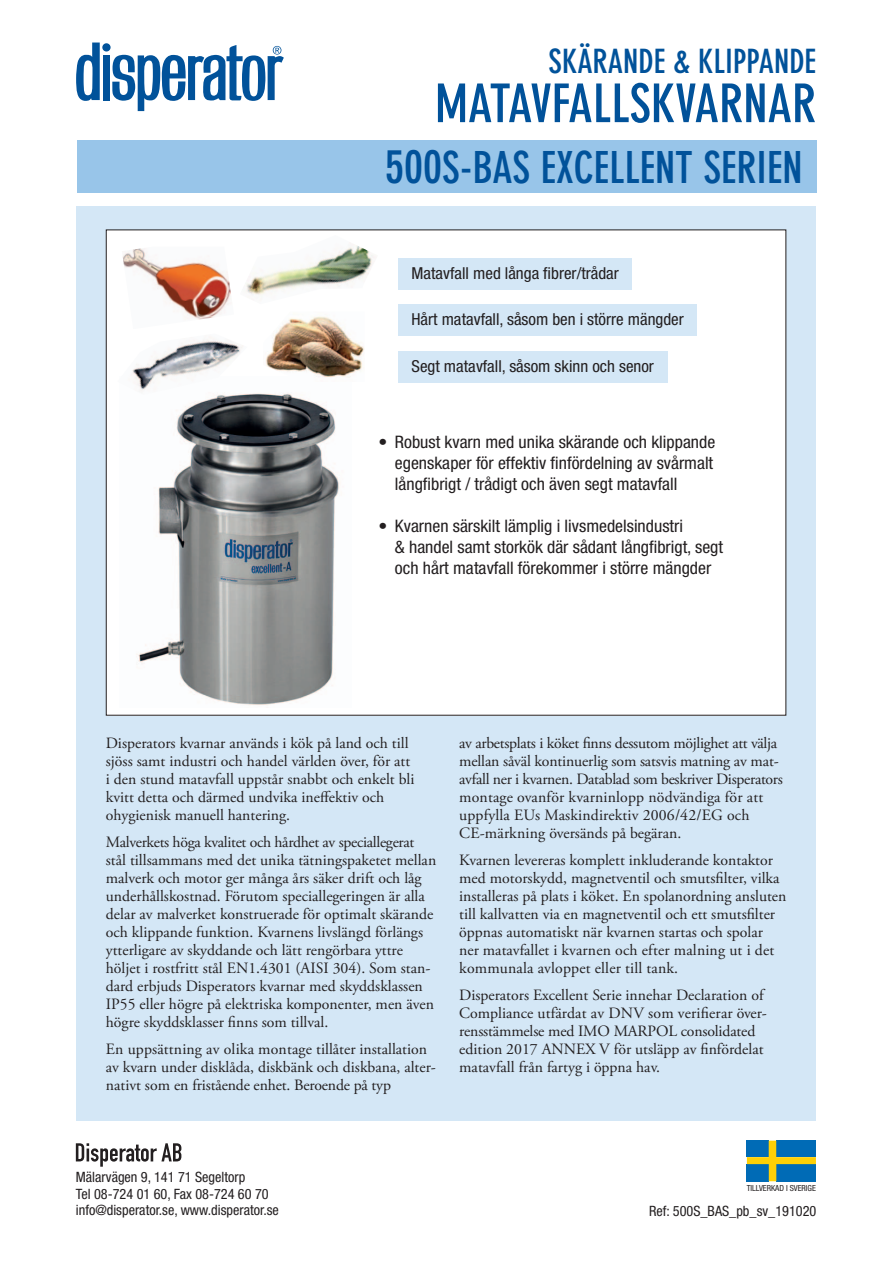
<style>
.page{position:relative;width:893px;height:1263px;background:#fff}
.page>*{position:absolute;margin:0;border:0;box-sizing:border-box;transform-origin:0 0}
.t1{font:700 condensed 52.5px "DIN Neuzeit Grotesk";letter-spacing:-.02em;color:#01529a}
.t2{font:700 condensed 43.5px "DIN Neuzeit Grotesk";color:#01529a}
.t3{font:700 condensed 33px "DIN Neuzeit Grotesk";color:#01529a}
.t4{font:condensed 17.25px/21px "Helvetica Neue";color:#231f20;text-align:justify}
.t5{font:condensed 16.5px "Helvetica Neue";color:#231f20}
.t6{font:15.75px/18px "Adobe Garamond Pro";color:#231f20}
.t7{font:condensed 14.25px/16.5px "Helvetica Neue";color:#231f20}
.t8{font:condensed 8.4px "Helvetica Neue";color:#231f20}
.s1{font-size:46.5px}
</style>
<div class="page">
<div style="left:76px;top:206px;width:739px;height:915px;background:#d4e7f6"></div>
<div style="left:106px;top:230px;width:680px;height:485px;background:#fff"></div>
<div style="left:77px;top:140px;width:739px;height:52px;background:#98c5e9"></div>
<svg style="left:747px;top:1141px;width:69px;height:40px;background:#448687"></svg>
<svg style="left:76px;top:1143px;width:105px;height:24px"></svg>
<svg style="left:76px;top:43px;width:24px;height:58px"></svg>
<div style="left:103px;top:55px;width:7px;height:45px;background:#01529a"></div>
<div style="left:102px;top:43px;width:9px;height:9px;background:#01529a;border-radius:50%"></div>
<svg style="left:112px;top:45px;width:172px;height:66px"></svg>
<img style="left:246px;top:245px;width:129px;height:50px">
<div style="left:398px;top:258px;width:234px;height:31px;background:#d4e7f6"></div>
<div style="left:398px;top:351px;width:269px;height:31px;background:#d4e7f6"></div>
<img style="left:136px;top:393px;width:203px;height:312px">
<img style="left:132px;top:337px;width:116px;height:58px">
<img style="left:265px;top:316px;width:99px;height:62px">
<img style="left:123px;top:248px;width:108px;height:72px">
<div style="left:398px;top:304px;width:298px;height:32px;background:#d4e7f6"></div>
<h3 class="t3" style="left:549px;top:42px;width:269px">SKÄRANDE &amp; KLIPPANDE</h3>
<h1 class="t1" style="left:435px;top:73px;width:156px">MATAVFALLSK</h1>
<h1 class="t1" style="left:675px;top:73px;width:45px">VARNAR</h1>
<h2 class="t2" style="left:385px;top:143px;width:419px"><span class="s1">500</span>S-BAS EXCELLENT SERIEN</h2>
<p class="t5" style="left:411px;top:264px;width:209px">Matavfall med långa fibrer/trådar</p>
<p class="t5" style="left:411px;top:310px;width:274px">Hårt matavfall, såsom ben i större mängder</p>
<p class="t5" style="left:411px;top:356px;width:244px">Segt matavfall, såsom skinn och senor</p>
<p class="t4" style="left:395px;top:431px;width:322px;text-indent:-17px">• Robust kvarn med unika skärande och klippande egenskaper för effektiv finfördelning av svårmalt långfibrigt / trådigt och även segt matavfall</p>
<p class="t4" style="left:395px;top:515px;width:330px;text-align:left;text-indent:-17px">• Kvarnen särskilt lämplig i livsmedelsindustri<br>&amp; handel samt storkök där sådant långfibrigt, segt och hårt matavfall förekommer i större mängder</p>
<p class="t6" style="left:106px;top:734px;width:310px">Disperators kvarnar används i kök på land och till sjöss samt industri och handel världen över, för att i den stund matavfall uppstår snabbt och enkelt bli kvitt detta och därmed undvika ineffektiv och ohygienisk manuell hantering.</p>
<p class="t6" style="left:106px;top:833px;width:332px">Malverkets höga kvalitet och hårdhet av speciallegerat stål tillsammans med det unika tätningspaketet mellan malverk och motor ger många års säker drift och låg underhållskostnad. Förutom speciallegeringen är alla delar av malverket konstruerade för optimalt skärande och klippande funktion. Kvarnens livslängd förlängs ytterligare av skyddande och lätt rengörbara yttre höljet i rostfritt stål EN1.4301 (AISI 304). Som stan&shy;dard erbjuds Disperators kvarnar med skyddsklassen IP55 eller högre på elektriska komponenter, men även högre skyddsklasser finns som tillval.</p>
<p class="t6" style="left:106px;top:1040px;width:332px">En uppsättning av olika montage tillåter installation av kvarn under disklåda, diskbänk och diskbana, alter&shy;nativt som en fristående enhet. Beroende på typ</p>
<p class="t6" style="left:459px;top:734px;width:325px">av arbetsplats i köket finns dessutom möjlighet att välja mellan såväl kontinuerlig som satsvis matning av mat&shy;avfall ner i kvarnen. Datablad som beskriver Disperators montage ovanför kvarninlopp nödvändiga för att uppfylla EUs Maskindirektiv 2006/42/EG och CE-märkning översänds på begäran.</p>
<p class="t6" style="left:459px;top:851px;width:329px">Kvarnen levereras komplett inkluderande kontaktor med motorskydd, magnetventil och smutsfilter, vilka installeras på plats i köket. En spolanordning ansluten till kallvatten via en magnetventil och ett smutsfilter öppnas automatiskt när kvarnen startas och spolar ner matavfallet i kvarnen och efter malning ut i det kommunala avloppet eller till tank.</p>
<p class="t6" style="left:459px;top:986px;width:309px">Disperators Excellent Serie innehar Declaration of Compliance utfärdat av DNV som verifierar över&shy;rensstämmelse med IMO MARPOL consolidated edition 2017 ANNEX V för utsläpp av finfördelat matavfall från fartyg i öppna hav.</p>
<p class="t7" style="left:76px;top:1169px;width:205px">Mälarvägen 9, 141 71 Segeltorp<br>Tel 08-724 01 60, Fax 08-724 60 70 info@disperator.se, www.disperator.se</p>
<p class="t8" style="left:747px;top:1183px;width:71px">TILLVERKAD I SVERIGE</p>
<p class="t7" style="left:649px;top:1202px;width:169px">Ref: 500S_BAS_pb_sv_191020</p>
</div>
